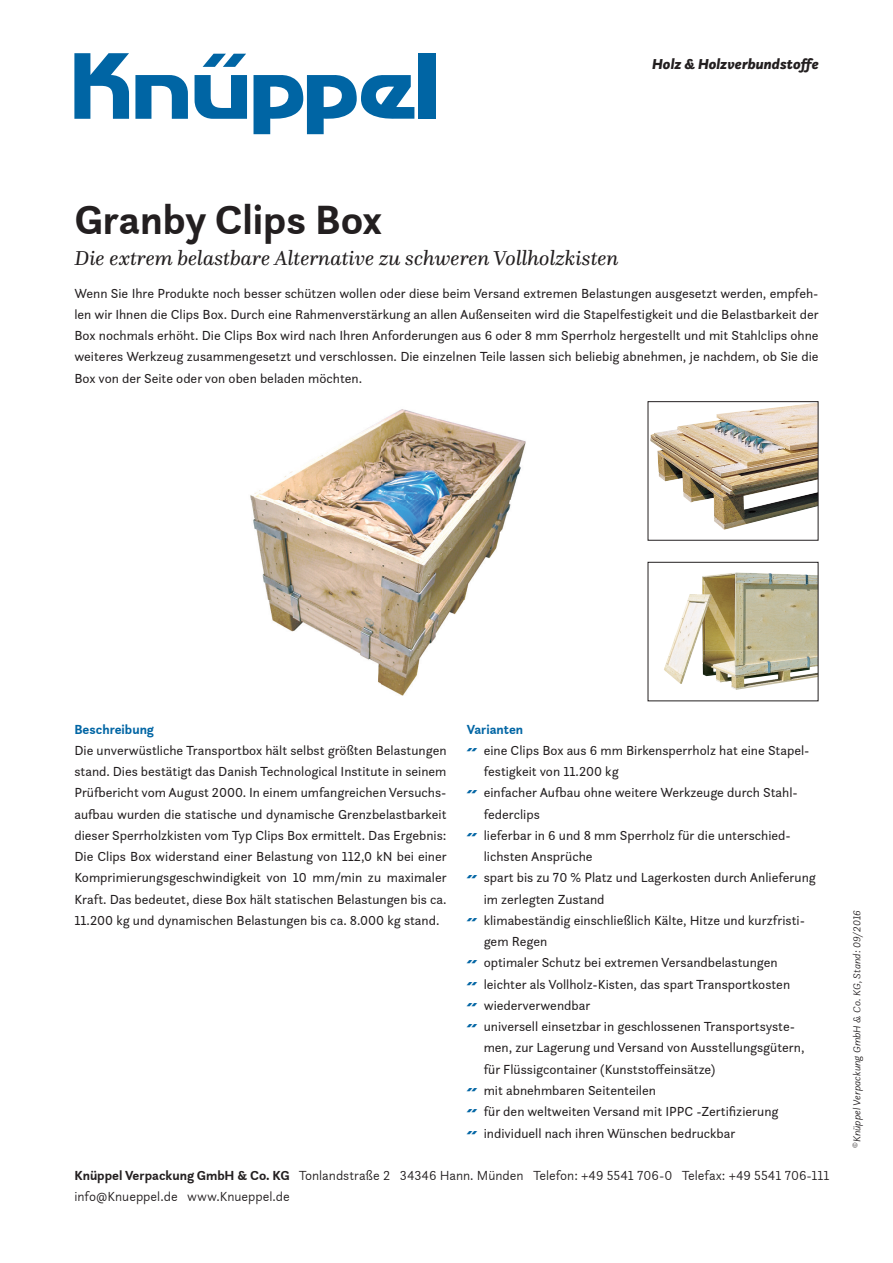
<style>
.page{position:relative;width:893px;height:1263px;background:#fff}
.page>*{position:absolute;margin:0;border:0;box-sizing:border-box;transform-origin:0 0}
.t1{font:700 42px "Questa Sans";color:#231f20}
.t2{font:italic 21px "Questa";color:#231f20}
.t3{font:italic 900 15px "Questa Sans";color:#231f20}
.t4{font:13.5px/21.3px "Questa Sans";color:#231f20;text-align:justify}
.t5{font:300 13.5px/21.3px "Questa Sans";color:#231f20}
.t6{font:700 13.5px "Questa Sans";color:#0065a4}
.t7{font:italic 300 10.5px "Questa Sans";color:#231f20}
.s1{font-family:"Typeface";font-size:12.45px;color:#0065a4}
.s2{font-weight:700}
</style>
<div class="page">
<div style="left:418px;top:53px;width:18px;height:66px;background:#0065a4"></div>
<svg style="left:254px;top:75px;width:160px;height:59px"></svg>
<svg style="left:203px;top:54px;width:43px;height:13px"></svg>
<svg style="left:195px;top:75px;width:52px;height:44px"></svg>
<svg style="left:135px;top:75px;width:53px;height:44px"></svg>
<svg style="left:74px;top:53px;width:55px;height:66px"></svg>
<img style="left:250px;top:409px;width:276px;height:287px">
<img style="left:650px;top:403px;width:166px;height:127px">
<div style="left:648px;top:401px;width:170px;height:139px;border:1px solid #231f20"></div>
<img style="left:671px;top:572px;width:145px;height:78px">
<img style="left:664px;top:650px;width:152px;height:40px">
<p class="t3" style="left:652px;top:54px;width:168px">Holz &amp; Holzverbundstoffe</p>
<h1 class="t1" style="left:74px;top:193px;width:309px">Granby Clips Box</h1>
<h2 class="t2" style="left:74px;top:245px;width:546px">Die extrem belastbare Alternative zu schweren Vollholzkisten</h2>
<p class="t4" style="left:74px;top:282px;width:746px">Wenn Sie Ihre Produkte noch besser schützen wollen oder diese beim Versand extremen Belastungen ausgesetzt werden, empfeh&shy;len wir Ihnen die Clips Box. Durch eine Rahmenverstärkung an allen Außenseiten wird die Stapelfestigkeit und die Belastbarkeit der Box nochmals erhöht. Die Clips Box wird nach Ihren Anforderungen aus 6 oder 8 mm Sperrholz hergestellt und mit Stahlclips ohne weiteres Werkzeug zusammengesetzt und verschlossen. Die einzelnen Teile lassen sich beliebig abnehmen, je nachdem, ob Sie die Box von der Seite oder von oben beladen möchten.</p>
<p class="t6" style="left:74px;top:720px;width:81px">Beschreibung</p>
<p class="t4" style="left:74px;top:739px;width:374px">Die unverwüstliche Transportbox hält selbst größten Belastungen stand. Dies bestätigt das Danish Technological Institute in seinem Prüfbericht vom August 2000. In einem umfangreichen Versuchs&shy;aufbau wurden die statische und dynamische Grenzbelastbarkeit dieser Sperrholzkisten vom Typ Clips Box ermittelt. Das Ergebnis:<br>Die Clips Box widerstand einer Belastung von 112,0 kN bei einer Komprimierungsgeschwindigkeit von 10 mm/min zu maximaler Kraft. Das bedeutet, diese Box hält statischen Belastungen bis ca.<br>11.200 kg und dynamischen Belastungen bis ca. 8.000 kg stand.</p>
<p class="t6" style="left:467px;top:720px;width:58px">Varianten</p>
<p class="t4" style="left:467px;top:739px;width:344px"><span class="s1">a</span> eine Clips Box aus 6 mm Birkensperrholz hat eine Stapel-</p>
<p class="t4" style="left:484px;top:760px;width:136px">festigkeit von 11.200 kg</p>
<p class="t4" style="left:467px;top:782px;width:333px"><span class="s1">a</span> einfacher Aufbau ohne weitere Werkzeuge durch Stahl-</p>
<p class="t4" style="left:484px;top:803px;width:58px">federclips</p>
<p class="t4" style="left:467px;top:824px;width:326px"><span class="s1">a</span> lieferbar in 6 und 8 mm Sperrholz für die unterschied-</p>
<p class="t4" style="left:484px;top:845px;width:110px">lichsten Ansprüche</p>
<p class="t4" style="left:467px;top:867px;width:351px"><span class="s1">a</span> spart bis zu 70 % Platz und Lagerkosten durch Anlieferung</p>
<p class="t4" style="left:484px;top:888px;width:122px">im zerlegten Zustand</p>
<p class="t4" style="left:467px;top:909px;width:340px"><span class="s1">a</span> klimabeständig einschließlich Kälte, Hitze und kurzfristi-</p>
<p class="t4" style="left:484px;top:931px;width:65px">gem Regen</p>
<p class="t4" style="left:467px;top:952px;width:313px"><span class="s1">a</span> optimaler Schutz bei extremen Versandbelastungen</p>
<p class="t4" style="left:467px;top:973px;width:325px"><span class="s1">a</span> leichter als Vollholz-Kisten, das spart Transportkosten</p>
<p class="t4" style="left:467px;top:994px;width:125px"><span class="s1">a</span> wiederverwendbar</p>
<p class="t4" style="left:467px;top:1016px;width:330px"><span class="s1">a</span> universell einsetzbar in geschlossenen Transportsyste-</p>
<p class="t4" style="left:484px;top:1037px;width:322px">men, zur Lagerung und Versand von Ausstellungsgütern,</p>
<p class="t4" style="left:484px;top:1058px;width:233px">für Flüssigcontainer (Kunststoffeinsätze)</p>
<p class="t4" style="left:467px;top:1079px;width:191px"><span class="s1">a</span> mit abnehmbaren Seitenteilen</p>
<p class="t4" style="left:467px;top:1101px;width:313px"><span class="s1">a</span> für den weltweiten Versand mit IPPC -Zertifizierung</p>
<p class="t4" style="left:467px;top:1122px;width:270px"><span class="s1">a</span> individuell nach ihren Wünschen bedruckbar</p>
<p class="t5" style="left:74px;top:1164px;width:757px"><span class="s2">Knüppel Verpackung GmbH &amp; Co. KG</span> Tonlandstraße 2 34346 Hann. Münden Telefon: +49 5541 706-0 Telefax: +49 5541 706-111 info@Knueppel.de www.Knueppel.de</p>
<p class="t7" style="left:850px;top:1148px;width:239px;rotate:-90deg"><sup>©</sup>Knüppel Verpackung GmbH &amp; Co. KG, Stand: 09/2016</p>
</div>
